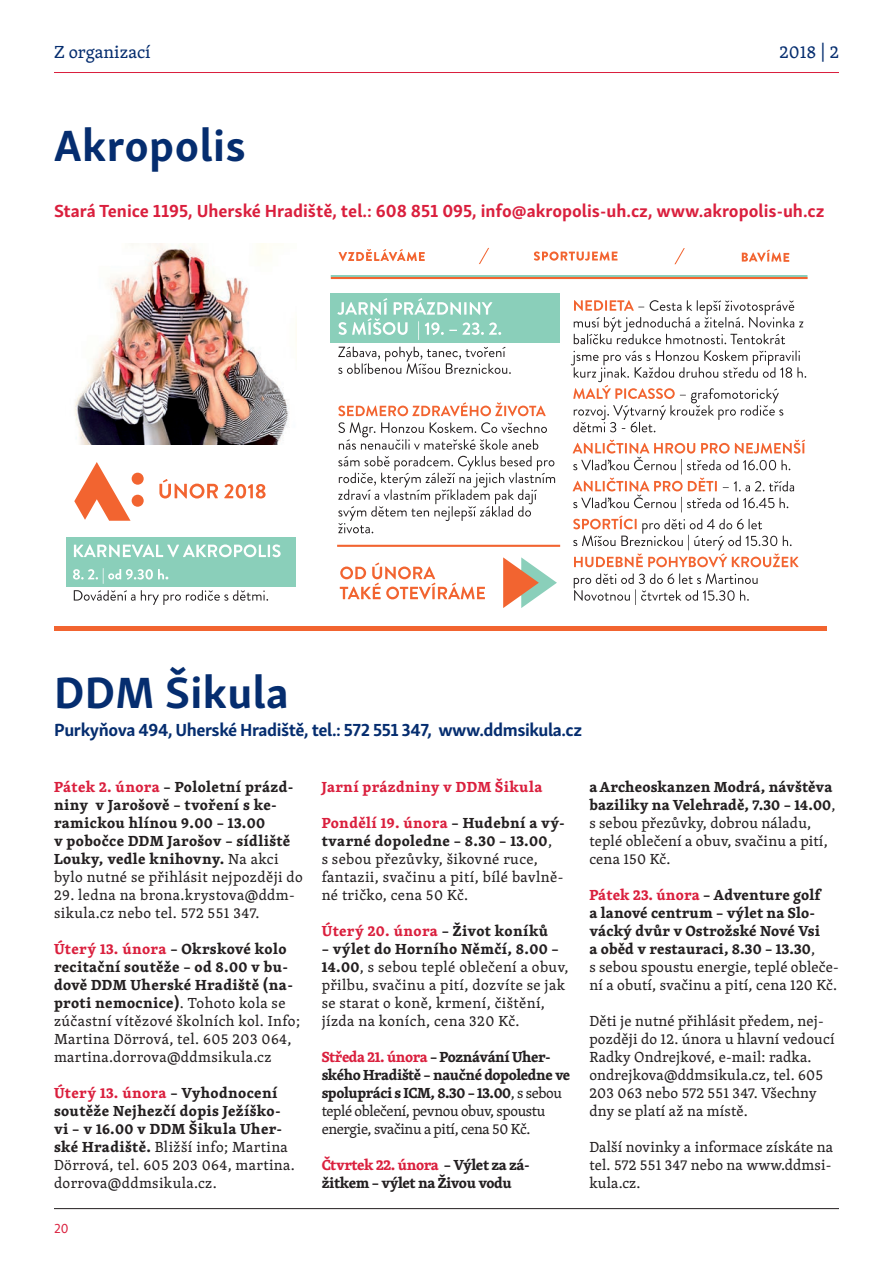
<style>
.page{position:relative;width:893px;height:1263px;background:#fff}
.page>*{position:absolute;margin:0;border:0;box-sizing:border-box;transform-origin:0 0}
.t1{font:700 45px "Skolar Sans Latn";letter-spacing:.01em;color:#052d6f}
.Podnadpis_červený{font:700 18px "Skolar Sans Latn";color:#da1f3d}
.Podnadpis_červený-2{font:700 18px "Skolar Sans Latn";letter-spacing:-.025em;color:#052d6f}
.Název_strany{font:18px "Skolar Latin";color:#052d6f}
.Zakladni_text{font:15px/18px "Skolar Latin";letter-spacing:.01em;color:#231f20}
.Zakladni_text-2{font:700 15px/18px "Skolar Latin";letter-spacing:.01em;color:#231f20}
.Zakladni_text-3{font:700 15px/18px "Skolar Latin";letter-spacing:-.025em;color:#231f20}
.Zakladni_text-4{font:700 15px "Skolar Latin";letter-spacing:.025em;color:#da1f3d}
.t2{font:13.5px "Skolar Sans Latn";color:#da1f3d}
.s1{color:#da1f3d}
.s2{font-weight:400}
.s3{font-weight:700;color:#da1f3d}
.s4{font-weight:700}
.s5{color:#231f20}
</style>
<div class="page">
<hr style="left:54px;top:72px;width:785px;height:1px;background:#da1f3d">
<hr style="left:54px;top:1208px;width:785px;height:1px;background:#231f20">
<div style="left:330px;top:293px;width:229px;height:50px;background:#8acfba"></div>
<div style="left:66px;top:537px;width:230px;height:49px;background:#8acfba"></div>
<svg style="left:74px;top:462px;width:57px;height:59px"></svg>
<div style="left:132px;top:473px;width:12px;height:12px;background:#f26430;border-radius:50%"></div>
<div style="left:132px;top:495px;width:12px;height:12px;background:#f26430;border-radius:50%"></div>
<hr style="left:54px;top:627px;width:772px;height:4px;background:#f26430">
<svg style="left:479px;top:248px;width:10px;height:16px"></svg>
<svg style="left:674px;top:248px;width:11px;height:16px"></svg>
<svg style="left:338px;top:249px;width:87px;height:12px"></svg>
<svg style="left:534px;top:251px;width:83px;height:10px"></svg>
<svg style="left:742px;top:250px;width:47px;height:12px"></svg>
<svg style="left:74px;top:590px;width:194px;height:15px"></svg>
<svg style="left:571px;top:300px;width:235px;height:305px"></svg>
<hr style="left:331px;top:275px;width:476px;height:2px;background:#8acfba">
<hr style="left:337px;top:545px;width:223px;height:2px;background:#f26430">
<hr style="left:331px;top:277px;width:477px;height:2px;background:#f26430">
<svg style="left:159px;top:479px;width:107px;height:19px"></svg>
<svg style="left:337px;top:298px;width:164px;height:42px"></svg>
<svg style="left:338px;top:347px;width:217px;height:186px"></svg>
<svg style="left:340px;top:562px;width:145px;height:37px"></svg>
<svg style="left:503px;top:557px;width:54px;height:51px"></svg>
<svg style="left:73px;top:544px;width:208px;height:40px"></svg>
<img style="left:75px;top:243px;width:222px;height:202px">
<p class="Název_strany" style="left:54px;top:38px;width:98px">Z organizací</p>
<p class="Název_strany" style="left:779px;top:38px;width:61px">2018 | 2</p>
<p class="t1" style="left:54px;top:109px;width:193px">Akropolis</p>
<p class="Podnadpis_červený" style="left:54px;top:197px;width:772px">Stará Tenice 1195, Uherské Hradiště, tel.: 608 851 095, info@akropolis-uh.cz, www.akropolis-uh.cz</p>
<p class="t1" style="left:54px;top:655px;width:236px">DDM Šikula</p>
<p class="Podnadpis_červený-2" style="left:54px;top:716px;width:529px">Purkyňova 494, Uherské Hradiště, tel.: 572 551 347, www.ddmsikula.cz</p>
<p class="Zakladni_text-2" style="left:54px;top:777px;width:250px"><span class="s1">Pátek 2. února</span> – Pololetní prázd&shy;niny v Jarošově – tvoření s ke&shy;ramickou hlínou 9.00 – 13.00<br>v pobočce DDM Jarošov – sídliště<br>Louky, vedle knihovny. <span class="s2">Na akci bylo nutné se přihlásit nejpozději do</span></p>
<p class="Zakladni_text" style="left:54px;top:886px;width:242px">29. ledna na brona.krystova@ddm&shy;sikula.cz nebo tel. 572 551 347.</p>
<p class="Zakladni_text" style="left:54px;top:940px;width:248px"><span class="s3">Úterý 13. února</span> <span class="s4">– Okrskové kolo recitační soutěže – od 8.00 v bu&shy;dově DDM Uherské Hradiště (na&shy;proti nemocnice)</span>. Tohoto kola se zúčastní vítězové školních kol. Info; Martina Dörrová, tel. 605 203 064, martina.dorrova@ddmsikula.cz</p>
<p class="Zakladni_text-2" style="left:54px;top:1083px;width:242px"><span class="s1">Úterý 13. února</span> – Vyhodnocení soutěže Nejhezčí dopis Ježíško&shy;vi – v 16.00 v DDM Šikula Uher&shy;ské Hradiště. <span class="s2">Bližší info; Martina<br>Dörrová, tel. 605 203 064, martina. dorrova@ddmsikula.cz.</span></p>
<p class="Zakladni_text-4" style="left:322px;top:775px;width:222px">Jarní prázdniny v DDM Šikula</p>
<p class="Zakladni_text" style="left:322px;top:814px;width:245px"><span class="s3">Pondělí 19. února</span> <span class="s4">– Hudební a vý&shy;tvarné dopoledne – 8.30 – 13.00</span>,<br>s sebou přezůvky, šikovné ruce, fantazii, svačinu a pití, bílé bavlně&shy;né tričko, cena 50 Kč.</p>
<p class="Zakladni_text-4" style="left:322px;top:919px;width:228px">Úterý 20. února <span class="s5">– Život koníků</span></p>
<p class="Zakladni_text" style="left:322px;top:940px;width:248px"><span class="s4">– výlet do Horního Němčí, 8.00 – 14.00</span>, s sebou teplé oblečení a obuv, přilbu, svačinu a pití, dozvíte se jak se starat o koně, krmení, čištění, jízda na koních, cena 320 Kč.</p>
<p class="Zakladni_text-3" style="left:322px;top:1047px;width:250px"><span class="s1">Středa 21. února</span> – Poznávání Uher&shy;ského Hradiště – naučné dopoledne ve spolupráci s ICM, 8.30 – 13.00<span class="s2">, s sebou teplé oblečení, pevnou obuv, spoustu energie, svačinu a pití, cena 50 Kč.</span></p>
<p class="Zakladni_text-3" style="left:322px;top:1155px;width:210px"><span class="s1">Čtvrtek 22. února</span> – Výlet za zá&shy;žitkem – výlet na Živou vodu</p>
<p class="Zakladni_text" style="left:589px;top:778px;width:248px"><span class="s4">a Archeoskanzen Modrá, návštěva baziliky na Velehradě, 7.30 – 14.00</span>, s sebou přezůvky, dobrou náladu, teplé oblečení a obuv, svačinu a pití, cena 150 Kč.</p>
<p class="Zakladni_text-2" style="left:589px;top:885px;width:251px"><span class="s1">Pátek 23. února</span> – Adventure golf<br>a lanové centrum – výlet na Slo&shy;vácký dvůr v Ostrožské Nové Vsi<br>a oběd v restauraci, 8.30 – 13.30<span class="s2">,<br>s sebou spoustu energie, teplé obleče&shy;ní a obutí, svačinu a pití, cena 120 Kč.</span></p>
<p class="Zakladni_text" style="left:589px;top:1012px;width:247px">Děti je nutné přihlásit předem, nej&shy;později do 12. února u hlavní vedoucí Radky Ondrejkové, e-mail: radka. ondrejkova@ddmsikula.cz, tel. 605<br>203 063 nebo 572 551 347. Všechny dny se platí až na místě.</p>
<p class="Zakladni_text" style="left:589px;top:1138px;width:245px;text-align:justify">Další novinky a informace získáte na tel. 572 551 347 nebo na www.ddmsi&shy;kula.cz.</p>
<p class="t2" style="left:54px;top:1218px;width:16px">20</p>
</div>
